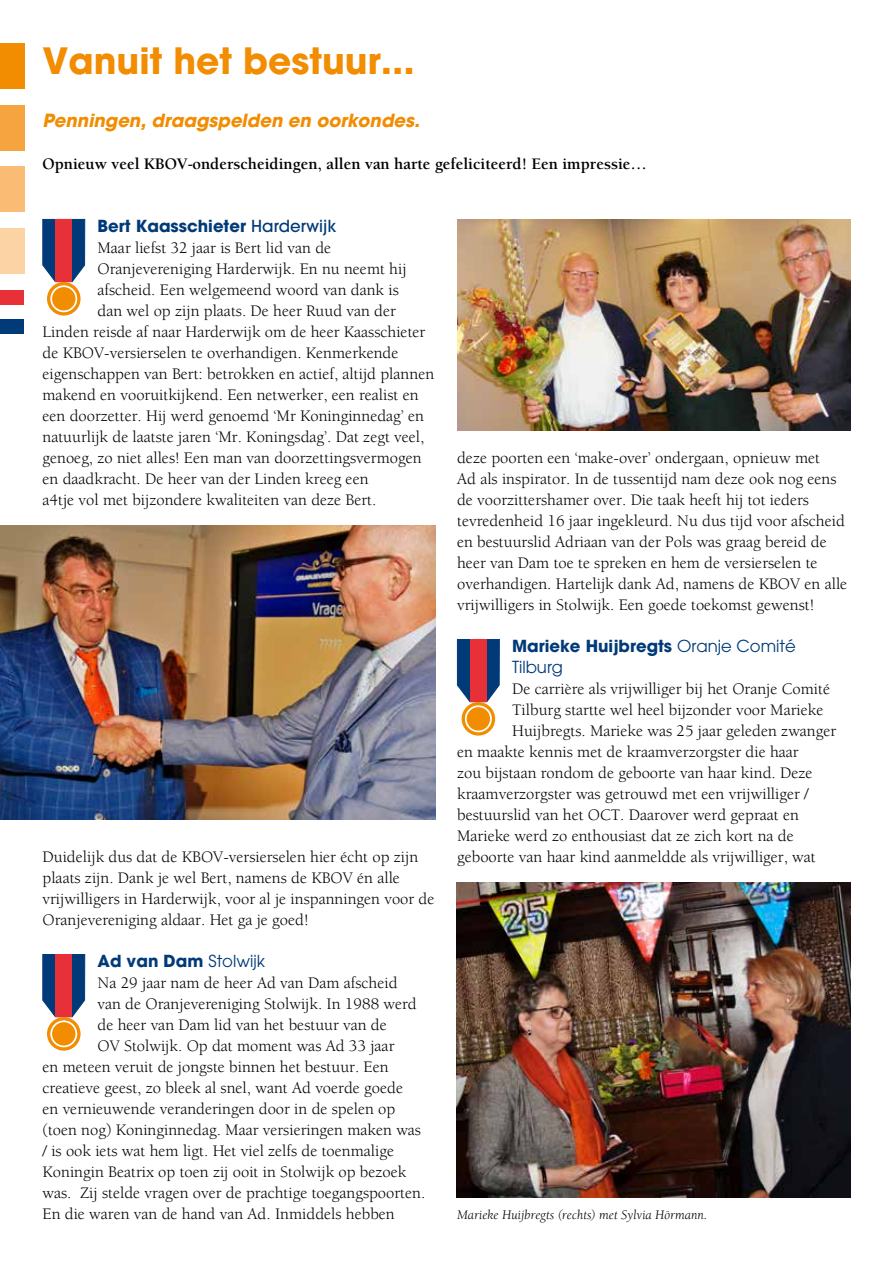
<style>
.page{position:relative;width:893px;height:1263px;background:#fff}
.page>*{position:absolute;margin:0;border:0;box-sizing:border-box;transform-origin:0 0}
.t1{font:700 36px "Avant Garde";color:#f28c00}
.t2{font:italic 700 18px "Avant Garde";color:#f28c00}
.t3{font:16.5px/21px "Berkeley";color:#000}
.t4{font:700 16.5px "Berkeley";color:#000}
.t5{font:700 16.5px "Avant Garde";color:#003a78}
.t6{font:16.5px/21px "Avant Garde";color:#003a78}
.t7{font:italic 13.5px "Berkeley";color:#000}
.s1{font-weight:500}
.s2{font-weight:400}
.s3{font-weight:700}
</style>
<div class="page">
<div style="left:0;top:43px;width:25px;height:46px;background:#f28c00"></div>
<div style="left:0;top:105px;width:25px;height:45px;background:#f6a440"></div>
<div style="left:0;top:167px;width:25px;height:45px;background:#fabc74"></div>
<div style="left:0;top:228px;width:25px;height:46px;background:#fcd3a4"></div>
<div style="left:0;top:290px;width:24px;height:15px;background:#e73037"></div>
<div style="left:0;top:319px;width:24px;height:15px;background:#003a78"></div>
<svg style="left:42px;top:954px;width:43px;height:63px;background:#23558a"></svg>
<div style="left:55px;top:954px;width:17px;height:63px;background:#e73037"></div>
<svg style="left:47px;top:1017px;width:34px;height:34px"></svg>
<div style="left:51px;top:1021px;width:25px;height:25px;background:#f28c00;border-radius:50%"></div>
<div style="left:50px;top:1020px;width:27px;height:27px;border:2px solid #fff;border-radius:50%"></div>
<img style="left:0;top:526px;width:436px;height:294px">
<svg style="left:42px;top:219px;width:43px;height:63px;background:#23558a"></svg>
<div style="left:55px;top:219px;width:17px;height:63px;background:#e73037"></div>
<svg style="left:47px;top:282px;width:34px;height:34px"></svg>
<div style="left:51px;top:286px;width:25px;height:25px;background:#f28c00;border-radius:50%"></div>
<div style="left:50px;top:285px;width:27px;height:27px;border:2px solid #fff;border-radius:50%"></div>
<img style="left:457px;top:219px;width:393px;height:212px">
<svg style="left:457px;top:639px;width:43px;height:63px;background:#22548a"></svg>
<div style="left:470px;top:639px;width:17px;height:63px;background:#e73037"></div>
<svg style="left:462px;top:702px;width:33px;height:34px"></svg>
<div style="left:466px;top:706px;width:25px;height:25px;background:#f28c00;border-radius:50%"></div>
<div style="left:465px;top:705px;width:27px;height:27px;border:2px solid #fff;border-radius:50%"></div>
<img style="left:456px;top:883px;width:394px;height:315px">
<h1 class="t1" style="left:43px;top:37px;width:374px">Vanuit het bestuur...</h1>
<p class="t2" style="left:43px;top:108px;width:379px">Penningen, draagspelden en oorkondes.</p>
<p class="t4" style="left:43px;top:155px;width:606px">Opnieuw veel KBOV-onderscheidingen, allen van harte gefeliciteerd! Een impressie…</p>
<p class="t5" style="left:97px;top:215px;width:240px">Bert Kaasschieter <span class="s1">Harderwijk</span></p>
<p class="t3" style="left:97px;top:237px;width:235px">Maar liefst 32 jaar is Bert lid van de</p>
<p class="t3" style="left:97px;top:258px;width:311px">Oranjevereniging Harderwijk. En nu neemt hij</p>
<p class="t3" style="left:97px;top:279px;width:303px">afscheid. Een welgemeend woord van dank is</p>
<p class="t3" style="left:97px;top:300px;width:300px">dan wel op zijn plaats. De heer Ruud van der</p>
<p class="t3" style="left:43px;top:321px;width:384px">Linden reisde af naar Harderwijk om de heer Kaasschieter</p>
<p class="t3" style="left:43px;top:342px;width:357px">de KBOV-versierselen te overhandigen. Kenmerkende</p>
<p class="t3" style="left:43px;top:363px;width:393px">eigenschappen van Bert: betrokken en actief, altijd plannen</p>
<p class="t3" style="left:43px;top:384px;width:378px">makend en vooruitkijkend. Een netwerker, een realist en</p>
<p class="t3" style="left:43px;top:405px;width:383px">een doorzetter. Hij werd genoemd ‘Mr Koninginnedag’ en</p>
<p class="t3" style="left:43px;top:426px;width:383px">natuurlijk de laatste jaren ‘Mr. Koningsdag’. Dat zegt veel,</p>
<p class="t3" style="left:43px;top:447px;width:381px">genoeg, zo niet alles! Een man van doorzettingsvermogen</p>
<p class="t3" style="left:43px;top:468px;width:328px">en daadkracht. De heer van der Linden kreeg een</p>
<p class="t3" style="left:43px;top:489px;width:335px">a4tje vol met bijzondere kwaliteiten van deze Bert.</p>
<p class="t3" style="left:43px;top:846px;width:393px">Duidelijk dus dat de KBOV-versierselen hier écht op zijn plaats zijn. Dank je wel Bert, namens de KBOV én alle vrijwilligers in Harderwijk, voor al je inspanningen voor de Oranjevereniging aldaar. Het ga je goed!</p>
<p class="t5" style="left:97px;top:950px;width:169px">Ad van Dam <span class="s2">Stolwijk</span></p>
<p class="t3" style="left:97px;top:972px;width:302px">Na 29 jaar nam de heer Ad van Dam afscheid</p>
<p class="t3" style="left:97px;top:993px;width:321px">van de Oranjevereniging Stolwijk. In 1988 werd</p>
<p class="t3" style="left:97px;top:1014px;width:291px">de heer van Dam lid van het bestuur van de</p>
<p class="t3" style="left:97px;top:1035px;width:298px">OV Stolwijk. Op dat moment was Ad 33 jaar</p>
<p class="t3" style="left:43px;top:1056px;width:348px">en meteen veruit de jongste binnen het bestuur. Een</p>
<p class="t3" style="left:43px;top:1077px;width:362px">creatieve geest, zo bleek al snel, want Ad voerde goede</p>
<p class="t3" style="left:43px;top:1098px;width:354px">en vernieuwende veranderingen door in de spelen op</p>
<p class="t3" style="left:43px;top:1119px;width:380px">(toen nog) Koninginnedag. Maar versieringen maken was</p>
<p class="t3" style="left:43px;top:1140px;width:353px">/ is ook iets wat hem ligt. Het viel zelfs de toenmalige</p>
<p class="t3" style="left:43px;top:1161px;width:365px">Koningin Beatrix op toen zij ooit in Stolwijk op bezoek</p>
<p class="t3" style="left:43px;top:1182px;width:384px">was. Zij stelde vragen over de prachtige toegangspoorten.</p>
<p class="t3" style="left:43px;top:1203px;width:354px">En die waren van de hand van Ad. Inmiddels hebben</p>
<p class="t3" style="left:457px;top:447px;width:392px">deze poorten een ‘make-over’ ondergaan, opnieuw met<br>Ad als inspirator. In de tussentijd nam deze ook nog eens de voorzittershamer over. Die taak heeft hij tot ieders tevredenheid 16 jaar ingekleurd. Nu dus tijd voor afscheid en bestuurslid Adriaan van der Pols was graag bereid de heer van Dam toe te spreken en hem de versierselen te overhandigen. Hartelijk dank Ad, namens de KBOV en alle vrijwilligers in Stolwijk. Een goede toekomst gewenst!</p>
<p class="t6" style="left:512px;top:635px;width:285px"><span class="s3">Marieke Huijbregts</span> Oranje Comité<br>Tilburg</p>
<p class="t3" style="left:512px;top:678px;width:320px">De carrière als vrijwilliger bij het Oranje Comité</p>
<p class="t3" style="left:512px;top:699px;width:313px">Tilburg startte wel heel bijzonder voor Marieke</p>
<p class="t3" style="left:512px;top:720px;width:326px">Huijbregts. Marieke was 25 jaar geleden zwanger</p>
<p class="t3" style="left:457px;top:741px;width:343px">en maakte kennis met de kraamverzorgster die haar</p>
<p class="t3" style="left:457px;top:762px;width:357px">zou bijstaan rondom de geboorte van haar kind. Deze</p>
<p class="t3" style="left:457px;top:783px;width:353px">kraamverzorgster was getrouwd met een vrijwilliger /</p>
<p class="t3" style="left:457px;top:804px;width:343px">bestuurslid van het OCT. Daarover werd gepraat en</p>
<p class="t3" style="left:457px;top:825px;width:338px">Marieke werd zo enthousiast dat ze zich kort na de</p>
<p class="t3" style="left:457px;top:846px;width:360px">geboorte van haar kind aanmeldde als vrijwilliger, wat</p>
<p class="t7" style="left:457px;top:1207px;width:252px">Marieke Huijbregts (rechts) met Sylvia Hörmann.</p>
</div>
